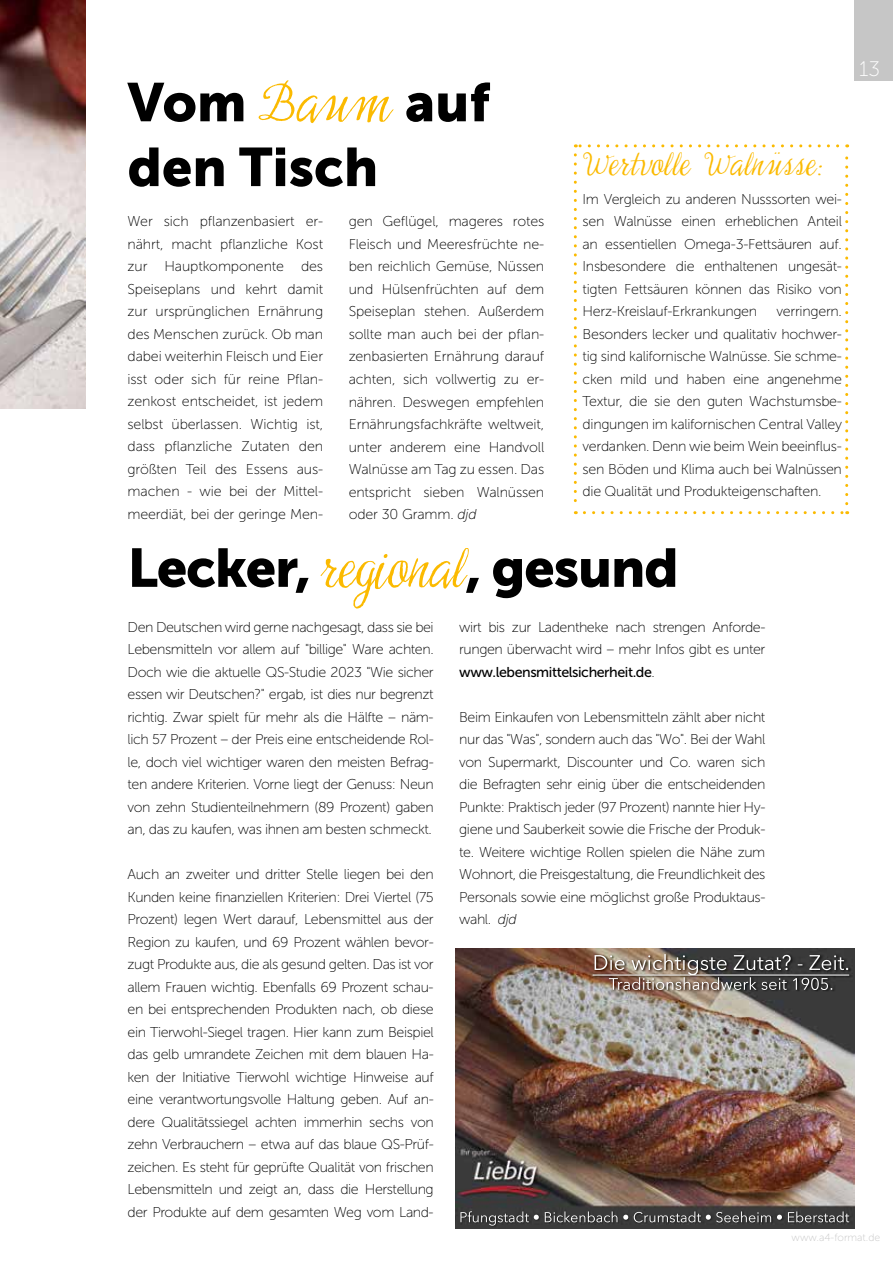
<style>
.page{position:relative;width:893px;height:1263px;background:#fff}
.page>*{position:absolute;margin:0;border:0;box-sizing:border-box;transform-origin:0 0}
.t1{font:54px "Museo Sans 900";letter-spacing:-.02em;color:#000}
.t2{font:54px/64.8px "Museo Sans 900";color:#000}
.t3{font:31.5px "Perron No 2";color:#fbba00}
.t4{font:21px "Museo Sans 100";color:#fff}
.t5{font:14.25px/22.5px "Museo Sans 100";letter-spacing:-.03em;color:#000;text-align:justify}
.t6{font:14.25px "Museo Sans 500";letter-spacing:-.03em;color:#000}
.t7{font:10.5px "Museo Sans 100";color:#c6c6c6}
.s1{font-family:"Perron No 2";color:#fbba00}
.s2{font-style:italic}
.s3{font-family:"Museo Sans 100"}
</style>
<div class="page">
<svg style="left:574px;top:155px;width:3px;height:359px"></svg>
<svg style="left:584px;top:511px;width:264px;height:3px"></svg>
<svg style="left:845px;top:144px;width:3px;height:360px"></svg>
<svg style="left:575px;top:144px;width:263px;height:3px"></svg>
<img style="left:455px;top:948px;width:399px;height:281px">
<img style="left:595px;top:954px;width:245px;height:16px">
<img style="left:632px;top:977px;width:187px;height:13px">
<img style="left:0;top:0;width:85px;height:408px">
<div style="left:855px;top:0;width:38px;height:81px;background:#c6c6c6"></div>
<h1 class="t2" style="left:128px;top:70px;width:364px">Vom <span class="s1">Baum</span> auf den Tisch</h1>
<p class="t5" style="left:128px;top:210px;width:197px">Wer sich pflanzenbasiert er&shy;nährt, macht pflanzliche Kost zur Hauptkomponente des Speiseplans und kehrt damit zur ursprünglichen Ernährung des Menschen zurück. Ob man dabei weiterhin Fleisch und Eier isst oder sich für reine Pflan&shy;zenkost entscheidet, ist jedem selbst überlassen. Wichtig ist, dass pflanzliche Zutaten den größten Teil des Essens aus&shy;machen - wie bei der Mittel&shy;meerdiät, bei der geringe Men-</p>
<p class="t5" style="left:349px;top:210px;width:197px">gen Geflügel, mageres rotes Fleisch und Meeresfrüchte ne&shy;ben reichlich Gemüse, Nüssen und Hülsenfrüchten auf dem Speiseplan stehen. Außerdem sollte man auch bei der pflan&shy;zenbasierten Ernährung darauf achten, sich vollwertig zu er&shy;nähren. Deswegen empfehlen Ernährungsfachkräfte weltweit, unter anderem eine Handvoll Walnüsse am Tag zu essen. Das entspricht sieben Walnüssen oder 30 Gramm. <span class="s2">djd</span></p>
<h2 class="t3" style="left:583px;top:146px;width:243px">Wertvolle Walnüsse:</h2>
<p class="t5" style="left:583px;top:188px;width:261px">Im Vergleich zu anderen Nusssorten wei&shy;sen Walnüsse einen erheblichen Anteil an essentiellen Omega-3-Fettsäuren auf.<br>Insbesondere die enthaltenen ungesät&shy;tigten Fettsäuren können das Risiko von Herz-Kreislauf-Erkrankungen</p>
<p class="t5" style="left:583px;top:300px;width:261px;text-indent:194px">verringern.<br>Besonders lecker und qualitativ hochwer&shy;tig sind kalifornische Walnüsse. Sie schme&shy;cken mild und haben eine angenehme Textur, die sie den guten Wachstumsbe&shy;dingungen im kalifornischen Central Valley verdanken. Denn wie beim Wein beeinflus&shy;sen Böden und Klima auch bei Walnüssen die Qualität und Produkteigenschaften.</p>
<h1 class="t1" style="left:128px;top:537px;width:553px">Lecker, <span class="s1">regional</span>, gesund</h1>
<p class="t5" style="left:128px;top:615px;width:308px">Den Deutschen wird gerne nachgesagt, dass sie bei Lebensmitteln vor allem auf "billige" Ware achten.<br>Doch wie die aktuelle QS-Studie 2023 "Wie sicher essen wir Deutschen?" ergab, ist dies nur begrenzt richtig. Zwar spielt für mehr als die Hälfte – näm&shy;lich 57 Prozent – der Preis eine entscheidende Rol&shy;le, doch viel wichtiger waren den meisten Befrag&shy;ten andere Kriterien. Vorne liegt der Genuss: Neun von zehn Studienteilnehmern (89 Prozent) gaben an, das zu kaufen, was ihnen am besten schmeckt.</p>
<p class="t5" style="left:128px;top:863px;width:308px">Auch an zweiter und dritter Stelle liegen bei den Kunden keine finanziellen Kriterien: Drei Viertel (75<br>Prozent) legen Wert darauf, Lebensmittel aus der Region zu kaufen, und 69 Prozent wählen bevor&shy;zugt Produkte aus, die als gesund gelten. Das ist vor allem Frauen wichtig. Ebenfalls 69 Prozent schau&shy;en bei entsprechenden Produkten nach, ob diese ein Tierwohl-Siegel tragen. Hier kann zum Beispiel das gelb umrandete Zeichen mit dem blauen Ha&shy;ken der Initiative Tierwohl wichtige Hinweise auf eine verantwortungsvolle Haltung geben. Auf an&shy;dere Qualitätssiegel achten immerhin sechs von zehn Verbrauchern – etwa auf das blaue QS-Prüf&shy;zeichen. Es steht für geprüfte Qualität von frischen Lebensmitteln und zeigt an, dass die Herstellung der Produkte auf dem gesamten Weg vom Land-</p>
<p class="t5" style="left:459px;top:615px;width:308px">wirt bis zur Ladentheke nach strengen Anforde&shy;rungen überwacht wird – mehr Infos gibt es unter</p>
<p class="t6" style="left:459px;top:664px;width:197px">www.lebensmittelsicherheit.de<span class="s3">.</span></p>
<p class="t5" style="left:459px;top:705px;width:308px">Beim Einkaufen von Lebensmitteln zählt aber nicht nur das "Was", sondern auch das "Wo". Bei der Wahl von Supermarkt, Discounter und Co. waren sich die Befragten sehr einig über die entscheidenden Punkte: Praktisch jeder (97 Prozent) nannte hier Hy&shy;giene und Sauberkeit sowie die Frische der Produk&shy;te. Weitere wichtige Rollen spielen die Nähe zum Wohnort, die Preisgestaltung, die Freundlichkeit des Personals sowie eine möglichst große Produktaus&shy;wahl. <span class="s2">djd</span></p>
<h3 class="t4" style="left:859px;top:58px;width:22px">13</h3>
<p class="t7" style="left:792px;top:1232px;width:90px">www.a4-format.de</p>
</div>
